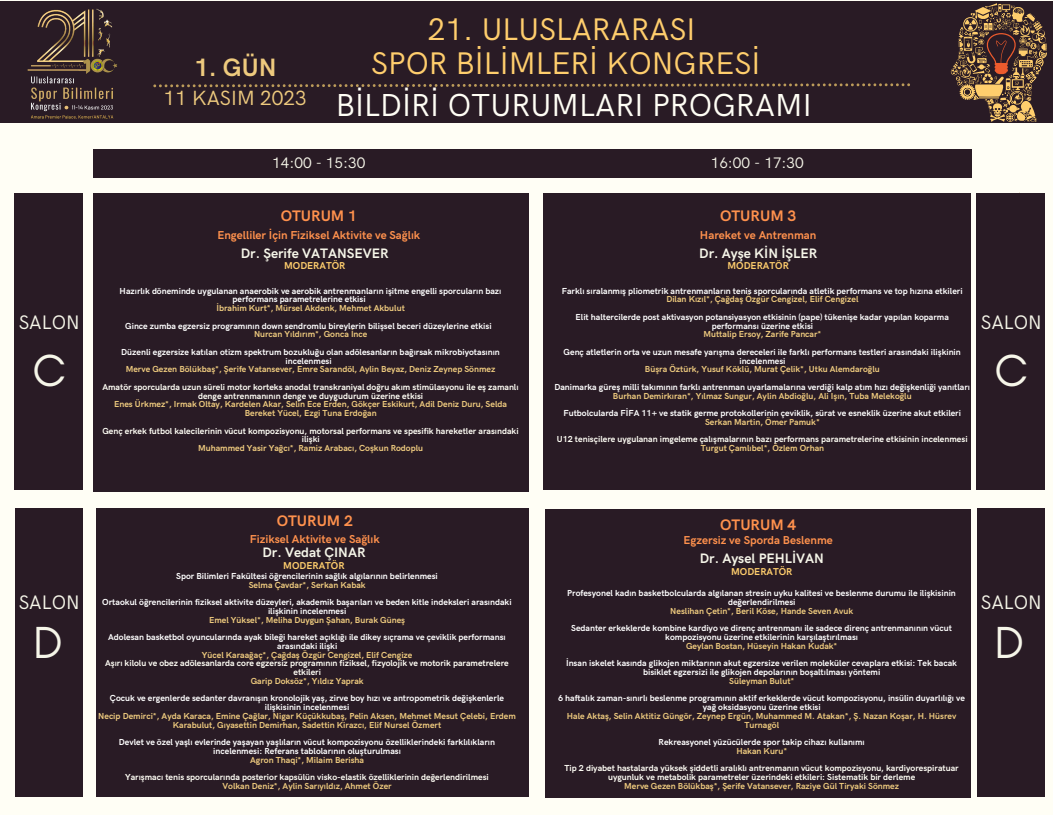
<style>
.page{position:relative;width:1053px;height:815px;background:#fff}
.page>*{position:absolute;margin:0;border:0;box-sizing:border-box;transform-origin:0 0}
.t1{font:45.75px "Glacial Indifference";color:#f6f6e9}
.t2{font:31.88px "HK Grotesk";color:#fffef5}
.t3{font:31.38px "HK Grotesk";color:#ffce6d}
.t4{font:700 25.12px "HK Grotesk";color:#eeca7e}
.t5{font:20.62px "HK Grotesk";color:#eeca7e}
.t6{font:19.62px "HK Grotesk";color:#f6f6e9}
.t7{font:700 15.25px "HK Grotesk";color:#ff914d}
.t8{font:15.25px "HK Grotesk";color:#f6f6e9}
.t9{font:700 13.75px "HK Grotesk";color:#f6f6e9}
.t10{font:700 11.5px "HK Grotesk";color:#ff914d}
.t11{font:700 10px "HK Grotesk";color:#ffce6d}
.t12{font:700 8.75px/8.8px "HK Grotesk";color:#fff;text-align:center}
.t13{font:700 8.75px/8.8px "HK Grotesk";color:#eeca7e;text-align:center}
.t14{font:700 8.75px/8.8px "HK Grotesk";color:#fffef5;text-align:center}
</style>
<div class="page">
<div style="left:0;top:0;width:1052px;height:814px;background:#fffef5"></div>
<div style="left:0;top:1px;width:1052px;height:122px;background:#291b25"></div>
<svg style="left:950px;top:3px;width:96px;height:119px"></svg>
<div style="left:93px;top:149px;width:878px;height:29px;background:#291b25"></div>
<img style="left:27px;top:8px;width:90px;height:111px">
<svg style="left:153px;top:83px;width:757px;height:4px"></svg>
<div style="left:93px;top:193px;width:435px;height:299px;background:#291b25"></div>
<div style="left:543px;top:193px;width:428px;height:296px;background:#291b25"></div>
<div style="left:545px;top:509px;width:426px;height:288px;background:#291b25"></div>
<div style="left:96px;top:509px;width:432px;height:288px;background:#291b25"></div>
<div style="left:14px;top:193px;width:69px;height:296px;background:#291b25"></div>
<div style="left:15px;top:509px;width:68px;height:288px;background:#291b25"></div>
<div style="left:976px;top:193px;width:68px;height:296px;background:#291b25"></div>
<div style="left:976px;top:509px;width:68px;height:288px;background:#291b25"></div>
<p class="t6" style="left:19px;top:312px;width:63px">SALON</p>
<p class="t1" style="left:33px;top:342px;width:35px">C</p>
<p class="t4" style="left:194px;top:54px;width:84px">1. GÜN</p>
<p class="t3" style="left:428px;top:11px;width:269px">21. ULUSLARARASI</p>
<p class="t3" style="left:371px;top:46px;width:391px">SPOR BİLİMLERİ KONGRESİ</p>
<p class="t5" style="left:163px;top:86px;width:145px">11 KASIM 2023</p>
<p class="t2" style="left:336px;top:87px;width:477px">BİLDİRİ OTURUMLARI PROGRAMI</p>
<p class="t8" style="left:272px;top:154px;width:94px">14:00 - 15:30</p>
<p class="t8" style="left:710px;top:154px;width:94px">16:00 - 17:30</p>
<p class="t7" style="left:281px;top:208px;width:78px">OTURUM 1</p>
<p class="t10" style="left:217px;top:229px;width:204px">Engelliler İçin Fiziksel Aktivite ve Sağlık</p>
<p class="t9" style="left:241px;top:245px;width:149px">Dr. Şerife VATANSEVER</p>
<p class="t11" style="left:284px;top:260px;width:63px">MODERATÖR</p>
<p class="t12" style="left:232px;top:287px;width:270px;text-align:left;text-indent:-113px">Hazırlık döneminde uygulanan anaerobik ve aerobik antrenmanların işitme engelli sporcuların bazı performans parametrelerine etkisi</p>
<p class="t13" style="left:216px;top:304px;width:190px">İbrahim Kurt*, Mürsel Akdenk, Mehmet Akbulut</p>
<p class="t12" style="left:125px;top:322px;width:368px">Gince zumba egzersiz programının down sendromlu bireylerin bilişsel beceri düzeylerine etkisi</p>
<p class="t13" style="left:254px;top:330px;width:115px">Nurcan Yıldırım*, Gonca İnce</p>
<p class="t12" style="left:121px;top:348px;width:380px">Düzenli egzersize katılan otizm spektrum bozukluğu olan adölesanların bağırsak mikrobiyotasının incelenmesi</p>
<p class="t13" style="left:126px;top:365px;width:371px">Merve Gezen Bölükbaş*, Şerife Vatansever, Emre Sarandöl, Aylin Beyaz, Deniz Zeynep Sönmez</p>
<p class="t14" style="left:102px;top:383px;width:417px">Amatör sporcularda uzun süreli motor korteks anodal transkraniyal doğru akım stimülasyonu ile eş zamanlı denge antrenmanının denge ve duygudurum üzerine etkisi</p>
<p class="t13" style="left:114px;top:400px;width:394px">Enes Ürkmez*, Irmak Oltay, Kardelen Akar, Selin Ece Erden, Gökçer Eskikurt, Adil Deniz Duru, Selda<br>Bereket Yücel, Ezgi Tuna Erdoğan</p>
<p class="t14" style="left:102px;top:427px;width:418px">Genç erkek futbol kalecilerinin vücut kompozisyonu, motorsal performans ve spesifik hareketler arasındaki ilişki</p>
<p class="t13" style="left:198px;top:444px;width:226px">Muhammed Yasir Yağcı*, Ramiz Arabacı, Coşkun Rodoplu</p>
<p class="t7" style="left:720px;top:208px;width:78px">OTURUM 3</p>
<p class="t10" style="left:700px;top:229px;width:118px">Hareket ve Antrenman</p>
<p class="t9" style="left:699px;top:245px;width:119px">Dr. Ayşe KİN İŞLER</p>
<p class="t11" style="left:727px;top:260px;width:63px">MODERATÖR</p>
<p class="t12" style="left:562px;top:287px;width:402px">Farklı sıralanmış pliometrik antrenmanların tenis sporcularında atletik performans ve top hızına etkileri</p>
<p class="t13" style="left:666px;top:295px;width:193px">Dilan Kızıl*, Çağdaş Özgür Cengizel, Elif Cengizel</p>
<p class="t12" style="left:575px;top:313px;width:375px">Elit haltercilerde post aktivasyon potansiyasyon etkisinin (pape) tükenişe kadar yapılan koparma performansı üzerine etkisi</p>
<p class="t13" style="left:703px;top:330px;width:119px">Muttalip Ersoy, Zarife Pancar*</p>
<p class="t12" style="left:563px;top:348px;width:399px">Genç atletlerin orta ve uzun mesafe yarışma dereceleri ile farklı performans testleri arasındaki ilişkinin incelenmesi</p>
<p class="t13" style="left:645px;top:365px;width:236px">Büşra Öztürk, Yusuf Köklü, Murat Çelik*, Utku Alemdaroğlu</p>
<p class="t12" style="left:554px;top:383px;width:417px">Danimarka güreş milli takımının farklı antrenman uyarlamalarına verdiği kalp atım hızı değişkenliği yanıtları</p>
<p class="t13" style="left:613px;top:392px;width:300px">Burhan Demirkıran*, Yılmaz Sungur, Aylin Abdioğlu, Ali Işın, Tuba Melekoğlu</p>
<p class="t12" style="left:563px;top:409px;width:399px">Futbolcularda FİFA 11+ ve statik germe protokollerinin çeviklik, sürat ve esneklik üzerine akut etkileri</p>
<p class="t13" style="left:705px;top:418px;width:116px">Serkan Martin, Ömer Pamuk*</p>
<p class="t14" style="left:557px;top:435px;width:412px">U12 tenisçilere uygulanan imgeleme çalışmalarının bazı performans parametrelerine etkisinin incelenmesi</p>
<p class="t13" style="left:700px;top:444px;width:125px">Turgut Çamlıbel*, Özlem Orhan</p>
<p class="t6" style="left:980px;top:312px;width:63px">SALON</p>
<p class="t1" style="left:994px;top:342px;width:35px">C</p>
<p class="t6" style="left:19px;top:591px;width:63px">SALON</p>
<p class="t1" style="left:33px;top:615px;width:31px">D</p>
<p class="t7" style="left:277px;top:512px;width:78px">OTURUM 2</p>
<p class="t10" style="left:250px;top:533px;width:131px">Fiziksel Aktivite ve Sağlık</p>
<p class="t7" style="left:720px;top:516px;width:78px">OTURUM 4</p>
<p class="t10" style="left:683px;top:534px;width:151px">Egzersiz ve Sporda Beslenme</p>
<p class="t9" style="left:262px;top:544px;width:105px">Dr. Vedat ÇINAR</p>
<p class="t11" style="left:283px;top:559px;width:63px">MODERATÖR</p>
<p class="t9" style="left:699px;top:550px;width:126px">Dr. Aysel PEHLİVAN</p>
<p class="t11" style="left:731px;top:565px;width:63px">MODERATÖR</p>
<p class="t12" style="left:176px;top:572px;width:263px">Spor Bilimleri Fakültesi öğrencilerinin sağlık algılarının belirlenmesi</p>
<p class="t13" style="left:249px;top:580px;width:118px">Selma Çavdar*, Serkan Kabak</p>
<p class="t12" style="left:102px;top:598px;width:411px">Ortaokul öğrencilerinin fiziksel aktivite düzeyleri, akademik başarıları ve beden kitle indeksleri arasındaki ilişkinin incelenmesi</p>
<p class="t13" style="left:209px;top:615px;width:197px">Emel Yüksel*, Meliha Duygun Şahan, Burak Güneş</p>
<p class="t12" style="left:108px;top:633px;width:399px">Adolesan basketbol oyuncularında ayak bileği hareket açıklığı ile dikey sıçrama ve çeviklik performansı arasındaki ilişki</p>
<p class="t13" style="left:202px;top:650px;width:212px">Yücel Karaağaç*, Çağdaş Özgür Cengizel, Elif Cengize</p>
<p class="t14" style="left:105px;top:659px;width:405px">Aşırı kilolu ve obez adölesanlarda core egzersiz programının fiziksel, fizyolojik ve motorik parametrelere etkileri</p>
<p class="t13" style="left:251px;top:677px;width:114px">Garip Doksöz*, Yıldız Yaprak</p>
<p class="t12" style="left:110px;top:694px;width:395px">Çocuk ve ergenlerde sedanter davranışın kronolojik yaş, zirve boy hızı ve antropometrik değişkenlerle ilişkisinin incelenmesi</p>
<p class="t13" style="left:98px;top:712px;width:419px">Necip Demirci*, Ayda Karaca, Emine Çağlar, Nigar Küçükkubaş, Pelin Aksen, Mehmet Mesut Çelebi, Erdem<br>Karabulut, Gıyasettin Demirhan, Sadettin Kirazcı, Elif Nursel Özmert</p>
<p class="t12" style="left:119px;top:738px;width:377px">Devlet ve özel yaşlı evlerinde yaşayan yaşlıların vücut kompozisyonu özelliklerindeki farklılıkların incelenmesi: Referans tablolarının oluşturulması</p>
<p class="t13" style="left:250px;top:755px;width:115px">Agron Thaqi*, Milaim Berisha</p>
<p class="t14" style="left:125px;top:773px;width:365px">Yarışmacı tenis sporcularında posterior kapsülün visko-elastik özelliklerinin değerlendirilmesi</p>
<p class="t13" style="left:222px;top:782px;width:171px">Volkan Deniz*, Aylin Sarıyıldız, Ahmet Özer</p>
<p class="t12" style="left:567px;top:589px;width:390px">Profesyonel kadın basketbolcularda algılanan stresin uyku kalitesi ve beslenme durumu ile ilişkisinin değerlendirilmesi</p>
<p class="t13" style="left:670px;top:607px;width:184px">Neslihan Çetin*, Beril Köse, Hande Seven Avuk</p>
<p class="t12" style="left:571px;top:624px;width:382px">Sedanter erkeklerde kombine kardiyo ve direnç antrenmanı ile sadece direnç antrenmanının vücut kompozisyonu üzerine etkilerinin karşılaştırılması</p>
<p class="t13" style="left:686px;top:642px;width:153px">Geylan Bostan, Hüseyin Hakan Kudak*</p>
<p class="t12" style="left:566px;top:659px;width:392px">İnsan iskelet kasında glikojen miktarının akut egzersize verilen moleküler cevaplara etkisi: Tek bacak bisiklet egzersizi ile glikojen depolarının boşaltılması yöntemi</p>
<p class="t13" style="left:729px;top:677px;width:67px">Süleyman Bulut*</p>
<p class="t12" style="left:558px;top:694px;width:408px">6 haftalık zaman-sınırlı beslenme programının aktif erkeklerde vücut kompozisyonu, insülin duyarlılığı ve yağ oksidasyonu üzerine etkisi</p>
<p class="t13" style="left:567px;top:712px;width:391px">Hale Aktaş, Selin Aktitiz Güngör, Zeynep Ergün, Muhammed M. Atakan*, Ş. Nazan Koşar, H. Hüsrev<br>Turnagöl</p>
<p class="t12" style="left:658px;top:738px;width:208px">Rekreasyonel yüzücülerde spor takip cihazı kullanımı</p>
<p class="t13" style="left:736px;top:747px;width:52px">Hakan Kuru*</p>
<p class="t14" style="left:564px;top:764px;width:396px">Tip 2 diyabet hastalarda yüksek şiddetli aralıklı antrenmanın vücut kompozisyonu, kardiyorespiratuar uygunluk ve metabolik parametreler üzerindeki etkileri: Sistematik bir derleme</p>
<p class="t13" style="left:624px;top:782px;width:276px">Merve Gezen Bölükbaş*, Şerife Vatansever, Raziye Gül Tiryaki Sönmez</p>
<p class="t6" style="left:980px;top:591px;width:63px">SALON</p>
<p class="t1" style="left:994px;top:615px;width:31px">D</p>
</div>
